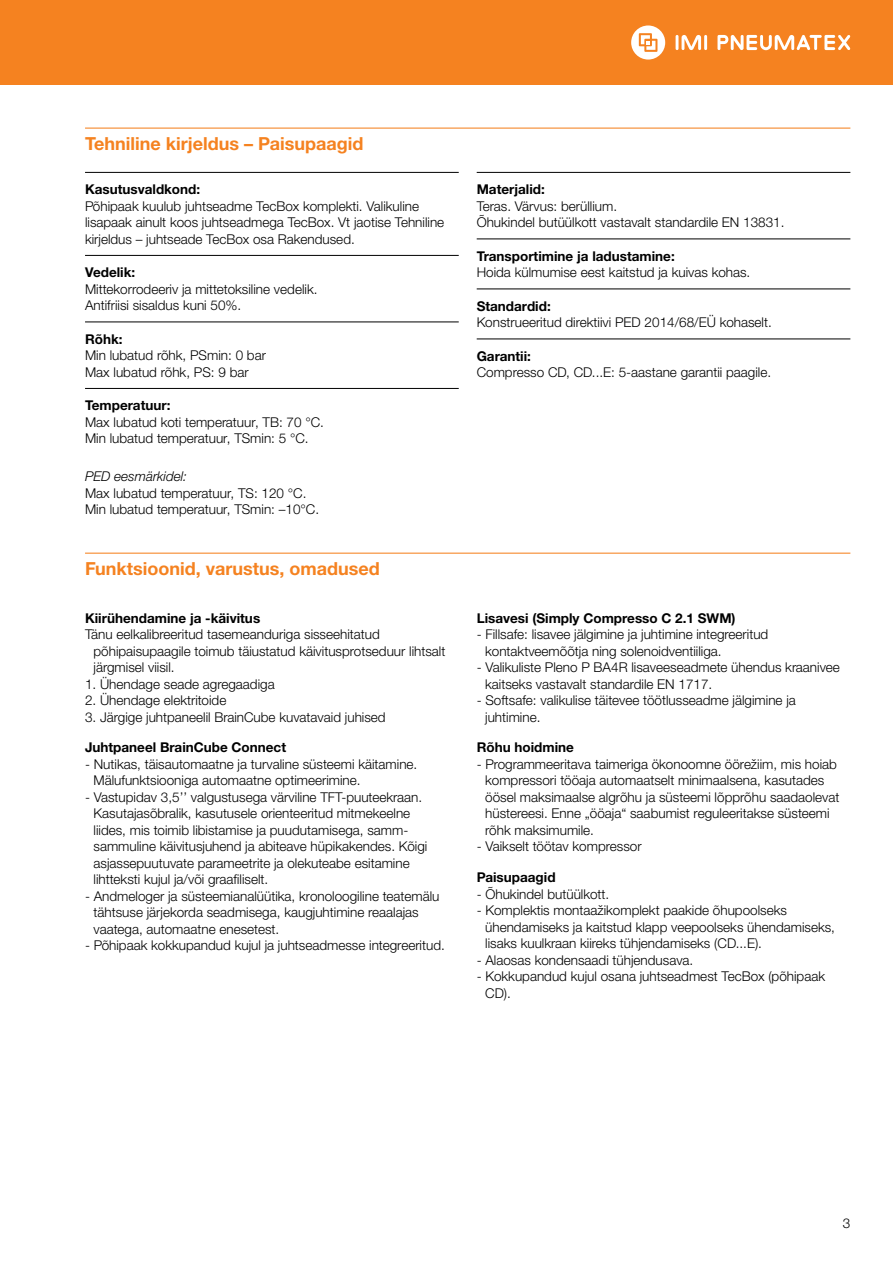
<style>
.page{position:relative;width:893px;height:1263px;background:#fff}
.page>*{position:absolute;margin:0;border:0;box-sizing:border-box;transform-origin:0 0}
.t1{font:700 18px "Helvetica Neue LTW1 G";color:#f58220}
.t2{font:300 13.5px/16.5px "Helvetica Neue LTW1 G";color:#000}
.t3{font:700 13.5px "Helvetica Neue LTW1 G";color:#000}
.t4{font:italic 300 13.5px "Helvetica Neue LTW1 G";color:#000}
</style>
<div class="page">
<div style="left:0;top:0;width:893px;height:85px;background:#f58220"></div>
<hr style="left:704px;top:35px;width:3px;height:15px;background:#fff">
<svg style="left:676px;top:35px;width:25px;height:15px"></svg>
<svg style="left:631px;top:25px;width:34px;height:35px"></svg>
<svg style="left:717px;top:35px;width:133px;height:15px"></svg>
<hr style="left:85px;top:128px;width:765px;height:1px;background:#f58220">
<hr style="left:85px;top:172px;width:374px;height:1px;background:#000">
<hr style="left:85px;top:255px;width:374px;height:1px;background:#000">
<hr style="left:85px;top:322px;width:374px;height:1px;background:#000">
<hr style="left:85px;top:388px;width:374px;height:1px;background:#000">
<hr style="left:477px;top:172px;width:373px;height:1px;background:#000">
<hr style="left:477px;top:239px;width:373px;height:1px;background:#000">
<hr style="left:477px;top:289px;width:373px;height:1px;background:#000">
<hr style="left:477px;top:339px;width:373px;height:1px;background:#000">
<hr style="left:85px;top:553px;width:765px;height:1px;background:#f58220">
<h1 class="t1" style="left:85px;top:132px;width:280px">Tehniline kirjeldus – Paisupaagid</h1>
<p class="t3" style="left:85px;top:181px;width:117px">Kasutusvaldkond:</p>
<p class="t2" style="left:85px;top:197px;width:361px">Põhipaak kuulub juhtseadme TecBox komplekti. Valikuline lisapaak ainult koos juhtseadmega TecBox. Vt jaotise Tehniline kirjeldus – juhtseade TecBox osa Rakendused.</p>
<p class="t3" style="left:85px;top:264px;width:52px">Vedelik:</p>
<p class="t2" style="left:85px;top:280px;width:234px">Mittekorrodeeriv ja mittetoksiline vedelik.<br>Antifriisi sisaldus kuni 50%.</p>
<p class="t3" style="left:85px;top:330px;width:39px">Rõhk:</p>
<p class="t2" style="left:85px;top:347px;width:182px">Min lubatud rõhk, PSmin: 0 bar<br>Max lubatud rõhk, PS: 9 bar</p>
<p class="t3" style="left:85px;top:397px;width:87px">Temperatuur:</p>
<p class="t2" style="left:85px;top:413px;width:240px">Max lubatud koti temperatuur, TB: 70 °C.<br>Min lubatud temperatuur, TSmin: 5 °C.</p>
<p class="t4" style="left:85px;top:468px;width:104px">PED eesmärkidel:</p>
<p class="t2" style="left:85px;top:484px;width:236px">Max lubatud temperatuur, TS: 120 °C.<br>Min lubatud temperatuur, TSmin: –10°C.</p>
<h1 class="t1" style="left:85px;top:557px;width:296px">Funktsioonid, varustus, omadused</h1>
<p class="t3" style="left:85px;top:610px;width:177px">Kiirühendamine ja -käivitus</p>
<p class="t2" style="left:94px;top:626px;width:353px;text-indent:-9px">Tänu eelkalibreeritud tasemeanduriga sisseehitatud põhipaisupaagile toimub täiustatud käivitusprotseduur lihtsalt järgmisel viisil.</p>
<p class="t2" style="left:85px;top:676px;width:191px">1. Ühendage seade agregaadiga</p>
<p class="t2" style="left:85px;top:692px;width:143px">2. Ühendage elektritoide</p>
<p class="t2" style="left:85px;top:709px;width:302px">3. Järgige juhtpaneelil BrainCube kuvatavaid juhised</p>
<p class="t3" style="left:85px;top:739px;width:203px">Juhtpaneel BrainCube Connect</p>
<p class="t2" style="left:94px;top:756px;width:325px;text-indent:-9px">- Nutikas, täisautomaatne ja turvaline süsteemi käitamine.<br>Mälufunktsiooniga automaatne optimeerimine.</p>
<p class="t2" style="left:94px;top:789px;width:335px;text-indent:-9px">- Vastupidav 3,5’’ valgustusega värviline TFT-puuteekraan.<br>Kasutajasõbralik, kasutusele orienteeritud mitmekeelne liides, mis toimib libistamise ja puudutamisega, samm&shy;sammuline käivitusjuhend ja abiteave hüpikakendes. Kõigi asjassepuutuvate parameetrite ja olekuteabe esitamine lihtteksti kujul ja/või graafiliselt.</p>
<p class="t2" style="left:94px;top:888px;width:347px;text-indent:-9px">- Andmeloger ja süsteemianalüütika, kronoloogiline teatemälu tähtsuse järjekorda seadmisega, kaugjuhtimine reaalajas vaatega, automaatne enesetest.</p>
<p class="t2" style="left:85px;top:937px;width:361px">- Põhipaak kokkupandud kujul ja juhtseadmesse integreeritud.</p>
<p class="t3" style="left:477px;top:181px;width:70px">Materjalid:</p>
<p class="t2" style="left:477px;top:197px;width:309px">Teras. Värvus: berüllium.<br>Õhukindel butüülkott vastavalt standardile EN 13831.</p>
<p class="t3" style="left:477px;top:247px;width:200px">Transportimine ja ladustamine:</p>
<p class="t2" style="left:477px;top:264px;width:275px">Hoida külmumise eest kaitstud ja kuivas kohas.</p>
<p class="t3" style="left:477px;top:297px;width:76px">Standardid:</p>
<p class="t2" style="left:477px;top:314px;width:297px">Konstrueeritud direktiivi PED 2014/68/EÜ kohaselt.</p>
<p class="t3" style="left:477px;top:347px;width:56px">Garantii:</p>
<p class="t2" style="left:477px;top:364px;width:296px">Compresso CD, CD...E: 5-aastane garantii paagile.</p>
<p class="t3" style="left:477px;top:609px;width:260px">Lisavesi (Simply Compresso C 2.1 SWM)</p>
<p class="t2" style="left:485px;top:626px;width:285px;text-indent:-9px">- Fillsafe: lisavee jälgimine ja juhtimine integreeritud kontaktveemõõtja ning solenoidventiiliga.</p>
<p class="t2" style="left:485px;top:659px;width:356px;text-indent:-9px">- Valikuliste Pleno P BA4R lisaveeseadmete ühendus kraanivee kaitseks vastavalt standardile EN 1717.</p>
<p class="t2" style="left:485px;top:692px;width:312px;text-indent:-9px">- Softsafe: valikulise täitevee töötlusseadme jälgimine ja juhtimine.</p>
<p class="t3" style="left:477px;top:739px;width:99px">Rõhu hoidmine</p>
<p class="t2" style="left:485px;top:756px;width:356px;text-indent:-9px">- Programmeeritava taimeriga ökonoomne öörežiim, mis hoiab kompressori tööaja automaatselt minimaalsena, kasutades öösel maksimaalse algrõhu ja süsteemi lõpprõhu saadaolevat hüstereesi. Enne „ööaja“ saabumist reguleeritakse süsteemi rõhk maksimumile.</p>
<p class="t2" style="left:477px;top:838px;width:166px">- Vaikselt töötav kompressor</p>
<p class="t3" style="left:477px;top:869px;width:80px">Paisupaagid</p>
<p class="t2" style="left:477px;top:885px;width:134px">- Õhukindel butüülkott.</p>
<p class="t2" style="left:485px;top:902px;width:351px;text-indent:-9px">- Komplektis montaažikomplekt paakide õhupoolseks ühendamiseks ja kaitstud klapp veepoolseks ühendamiseks, lisaks kuulkraan kiireks tühjendamiseks (CD...E).</p>
<p class="t2" style="left:477px;top:951px;width:218px">- Alaosas kondensaadi tühjendusava.</p>
<p class="t2" style="left:485px;top:968px;width:341px;text-indent:-9px">- Kokkupandud kujul osana juhtseadmest TecBox (põhipaak<br>CD).</p>
<p class="t2" style="left:843px;top:1215px;width:9px">3</p>
</div>
